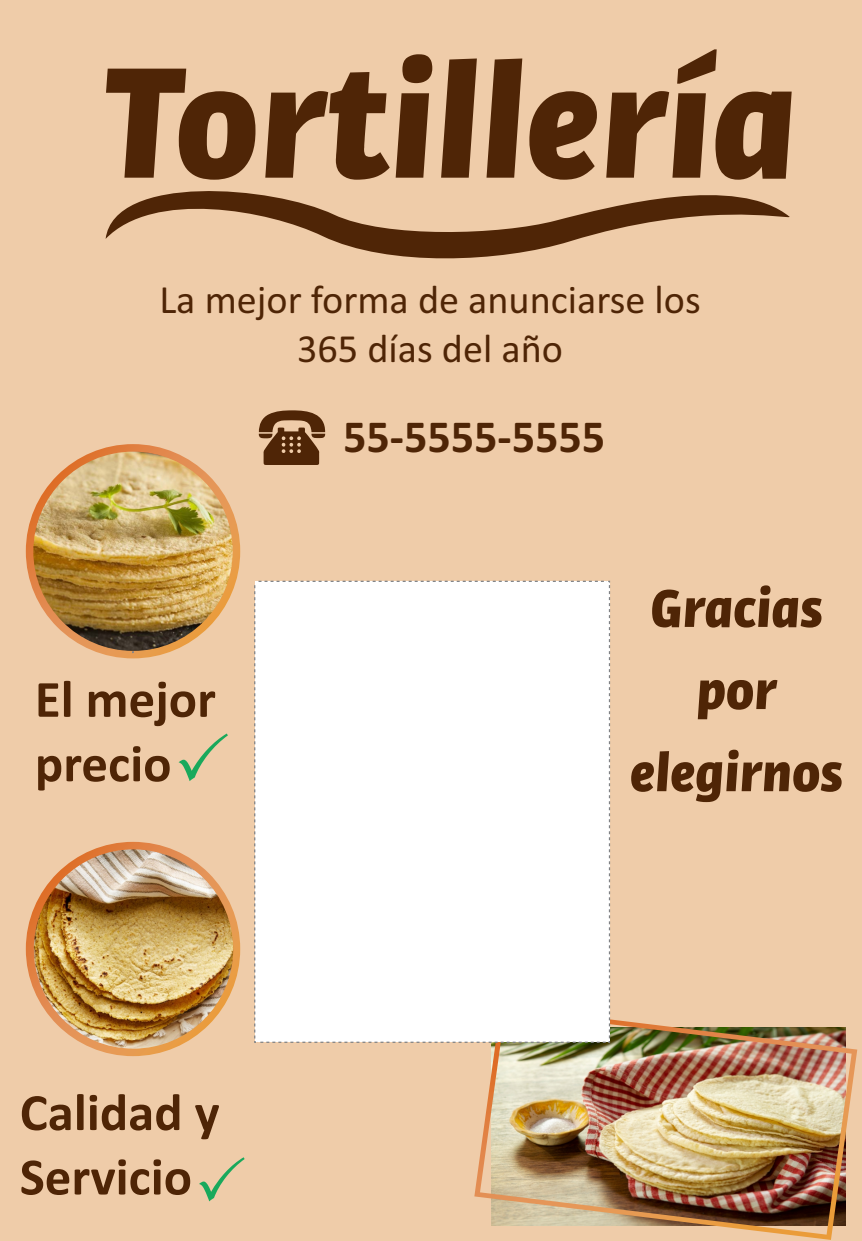
<style>
.page{position:relative;width:862px;height:1241px;background:#fff}
.page>*{position:absolute;margin:0;border:0;box-sizing:border-box;transform-origin:0 0}
.t1{font:italic 900 168.62px "Bulo";color:#4f2506}
.t2{font:italic 900 56.75px/82.1px "Bulo";color:#4f2506;text-align:center}
.t3{font:700 52.75px/64.4px "Calibri";color:#4f2506}
.t4{font:700 46.12px "Calibri";color:#4f2506}
.t5{font:40.12px/49px "Calibri";color:#4f2506;text-align:center}
</style>
<div class="page">
<div style="left:0;top:0;width:861px;height:1240px;background:#efcca9"></div>
<img style="left:474px;top:1006px;width:382px;height:233px">
<svg style="left:105px;top:191px;width:684px;height:68px"></svg>
<svg style="left:26px;top:841px;width:214px;height:214px"></svg>
<img style="left:34px;top:849px;width:199px;height:199px">
<svg style="left:26px;top:444px;width:214px;height:214px"></svg>
<img style="left:33px;top:451px;width:199px;height:203px">
<svg style="left:258px;top:410px;width:67px;height:55px"></svg>
<div style="left:254px;top:580px;width:356px;height:463px;background:#fff"></div>
<h1 class="t1" style="left:102px;top:44px;width:696px">Tortillería</h1>
<p class="t5" style="left:159px;top:278px;width:542px">La mejor forma de anunciarse los<br>365 días del año</p>
<h3 class="t3" style="left:35px;top:671px;width:182px">El mejor precio</h3>
<h3 class="t3" style="left:20px;top:1084px;width:201px">Calidad y<br>Servicio</h3>
<p class="t4" style="left:343px;top:417px;width:263px">55-5555-5555</p>
<h2 class="t2" style="left:629px;top:569px;width:214px">Gracias por elegirnos</h2>
</div>
